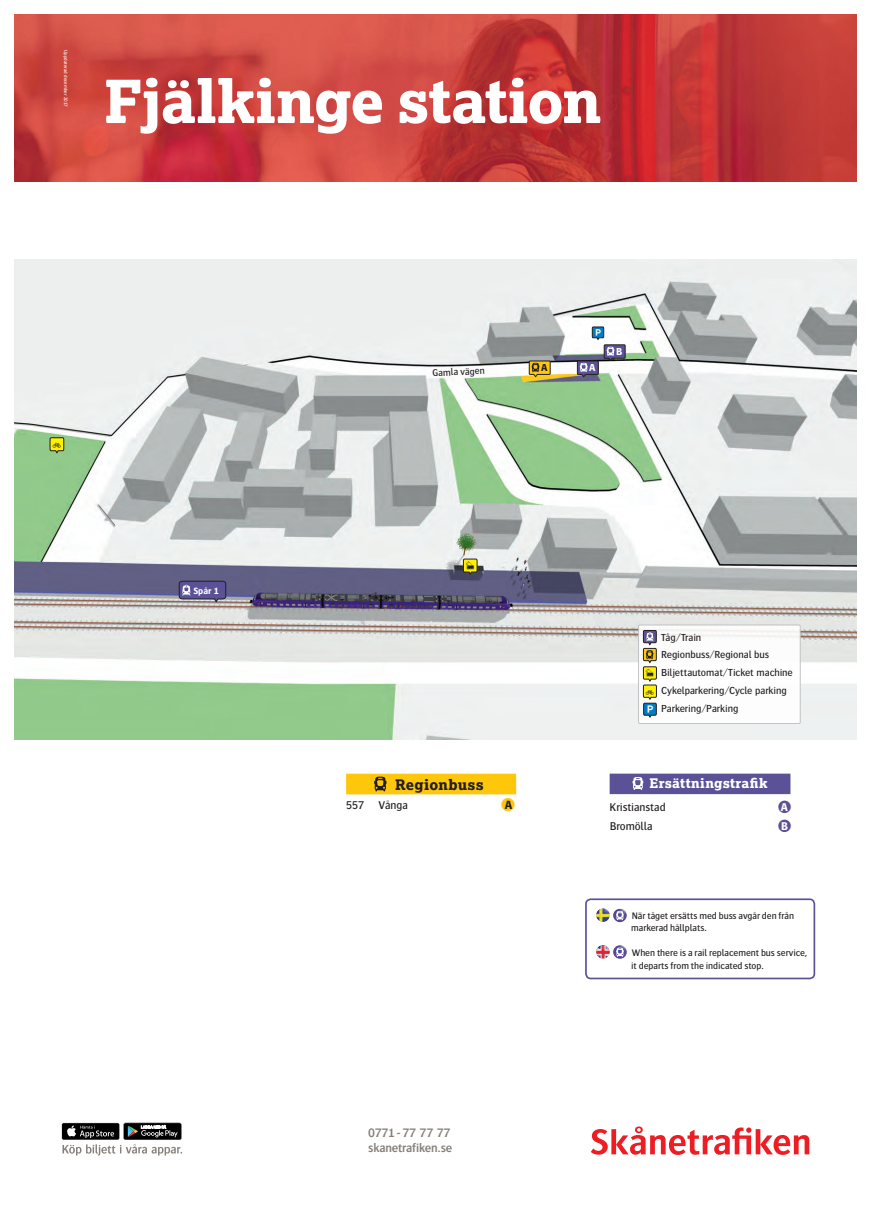
<style>
.page{position:relative;width:871px;height:1219px;background:#fff}
.page>*{position:absolute;margin:0;border:0;box-sizing:border-box;transform-origin:0 0}
.t1{font:800 59.4px "Lexia";letter-spacing:-.01em;color:#fff}
.t2{font:800 14.5px "Lexia";letter-spacing:.015em;color:#231f20}
.t3{font:14.3px "Resepikto Banverket";color:#231f20}
.t4{font:13.6px "Resepikto Banverket";color:#231f20}
.t5{font:13.3px "Resepikto Banverket";color:#fff}
.t6{font:800 13.2px "Lexia";letter-spacing:.02em;color:#fff}
.t7{font:600 12.8px/15.6px "Bosis Oresund Std";letter-spacing:-.015em;color:#857f78}
.t8{font:900 12.4px "Fotnot";color:#fec70c}
.t9{font:11.9px "Resepikto Banverket";color:#fff}
.t10{font:11.7px "Bosis Oresund Std";letter-spacing:-.005em;color:#231f20}
.t11{font:900 11.7px "Fotnot";color:#5b5197}
.t12{font:10.6px/17.8px "Bosis Oresund Std";letter-spacing:-.005em;color:#231f20}
.t13{font:700 10.5px "Bosis Oresund Std";color:#fff}
.t14{font:700 10.5px "Bosis Oresund Std";color:#231f20}
.t15{font:10px "Bosis Oresund Std";color:#231f20}
.t16{font:9.8px/12.1px "Bosis Oresund Std";letter-spacing:-.005em;color:#231f20}
.t17{font:700 9.5px "Bosis Oresund Std";color:#fff}
.t18{font:5px "Bosis Oresund Std";color:#fff}
.s1{font-family:"Bosis Oresund Std";font-weight:700;color:#231f20}
.s2{font-family:"Bosis Oresund Std";font-weight:700;color:#fff}
</style>
<div class="page">
<img style="left:14px;top:14px;width:842px;height:167px">
<svg style="left:590px;top:1126px;width:219px;height:29px"></svg>
<svg style="left:62px;top:1123px;width:120px;height:32px"></svg>
<img style="left:14px;top:259px;width:842px;height:480px">
<svg style="left:49px;top:437px;width:15px;height:17px"></svg>
<svg style="left:462px;top:558px;width:15px;height:17px"></svg>
<svg style="left:179px;top:581px;width:47px;height:22px"></svg>
<svg style="left:528px;top:361px;width:22px;height:17px"></svg>
<div style="left:346px;top:774px;width:170px;height:20px;background:#fec70c"></div>
<svg style="left:374px;top:777px;width:12px;height:14px"></svg>
<div style="left:638px;top:625px;width:162px;height:98px;background:#fff"></div>
<div style="left:638px;top:625px;width:162px;height:99px;border:1px solid #bcbdc0"></div>
<svg style="left:642px;top:630px;width:15px;height:88px"></svg>
<div style="left:585px;top:898px;width:230px;height:81px;border:2px solid #5b5197;border-radius:5px"></div>
<svg style="left:613px;top:909px;width:13px;height:13px"></svg>
<img style="left:596px;top:908px;width:13px;height:14px;border-radius:7px">
<img style="left:613px;top:945px;width:13px;height:14px;border-radius:7px">
<svg style="left:616px;top:948px;width:7px;height:9px"></svg>
<img style="left:596px;top:945px;width:13px;height:14px;border-radius:7px">
<div style="left:609px;top:774px;width:181px;height:20px;background:#5b5197"></div>
<svg style="left:632px;top:777px;width:11px;height:13px"></svg>
<svg style="left:576px;top:326px;width:49px;height:52px"></svg>
<p class="t18" style="left:68px;top:50px;width:58px;rotate:90deg">Uppdaterad december 2017</p>
<h1 class="t1" style="left:104px;top:63px;width:499px">Fjälkinge station</h1>
<h3 class="t3" style="left:57px;top:438px;width:7px">o</h3>
<p class="t17" style="left:193px;top:586px;width:27px">Spår 1</p>
<p class="t15" style="left:432px;top:367px;width:54px;rotate:-2deg">Gamla vägen</p>
<p class="t14" style="left:541px;top:362px;width:8px">A</p>
<p class="t9" style="left:598px;top:327px;width:6px">x</p>
<p class="t13" style="left:589px;top:362px;width:8px">A</p>
<p class="t13" style="left:616px;top:346px;width:8px">B</p>
<h3 class="t3" style="left:470px;top:560px;width:7px">g</h3>
<h2 class="t2" style="left:395px;top:775px;width:90px">Regionbuss</h2>
<p class="t10" style="left:346px;top:798px;width:63px">557 Vånga</p>
<p class="t8" style="left:501px;top:796px;width:15px">[<span class="s1">A</span></p>
<h3 class="t7" style="left:368px;top:1124px;width:86px">0771 - 77 77 77 skanetrafiken.se</h3>
<p class="t12" style="left:661px;top:628px;width:133px">Tåg/Train<br>Regionbuss/Regional bus<br>Biljettautomat/Ticket machine<br>Cykelparkering/Cycle parking<br>Parkering/Parking</p>
<h3 class="t4" style="left:649px;top:667px;width:7px">g</h3>
<h3 class="t4" style="left:649px;top:685px;width:7px">o</h3>
<h3 class="t5" style="left:649px;top:704px;width:7px">x</h3>
<h3 class="t6" style="left:649px;top:775px;width:120px">Ersättningstrafik</h3>
<p class="t10" style="left:609px;top:801px;width:57px">Kristianstad</p>
<p class="t11" style="left:778px;top:799px;width:14px">[<span class="s2">A</span></p>
<p class="t10" style="left:609px;top:819px;width:44px">Bromölla</p>
<p class="t11" style="left:778px;top:817px;width:14px">[<span class="s2">B</span></p>
<p class="t16" style="left:631px;top:910px;width:164px">När tåget ersätts med buss avgår den från markerad hållplats.</p>
<p class="t16" style="left:631px;top:946px;width:178px;line-height:12.7px">When there is a rail replacement bus service, it departs from the indicated stop.</p>
</div>
